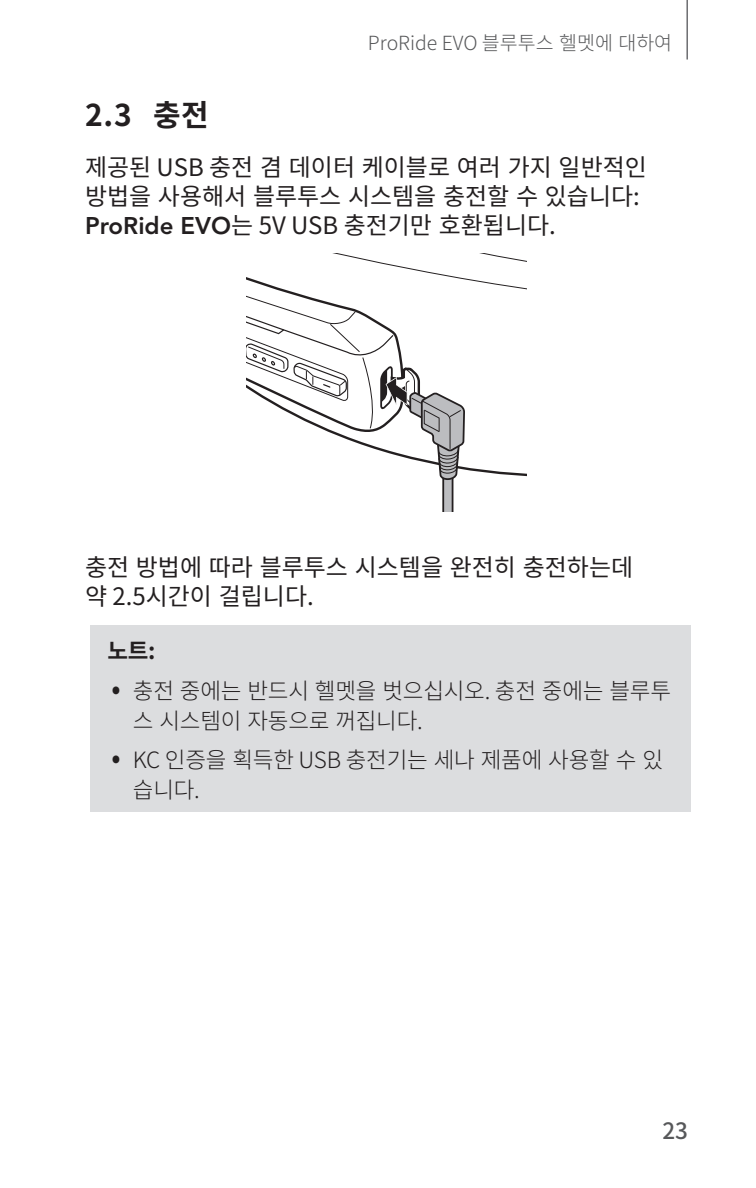
<style>
.page{position:relative;width:756px;height:1188px;background:#fff}
.page>*{position:absolute;margin:0;border:0;box-sizing:border-box;transform-origin:0 0}
.Description{font:700 30px "Noto Sans CJ Kkr";color:#231f20}
.Description-2{font:24px/28.8px "Noto Sans CJ Kkr";color:#231f20}
.t1{font:300 22.5px/30px "Noto Sans CJ Kkr";letter-spacing:-.01em;color:#231f20}
.NOTE{font:700 22.5px "Noto Sans CJ Kkr";color:#231f20}
.t2{font:500 22.5px "Noto Sans CJ Kkr";color:#57585a}
.t3{font:300 19.5px "Noto Sans CJ Kkr";color:#57585a}
.s1{font-family:"Avenir LT Std";font-weight:800}
.s2{font-weight:400;font-size:29.4px}
</style>
<div class="page">
<hr style="left:686px;top:0;width:2px;height:60px;background:#6c6d70">
<svg style="left:247px;top:254px;width:279px;height:258px"></svg>
<div style="left:90px;top:625px;width:601px;height:187px;background:#dcdddf"></div>
<p class="t3" style="left:368px;top:31px;width:306px">ProRide EVO 블루투스 헬멧에 대하여</p>
<p class="Description" style="left:85px;top:98px;width:125px">2.3 충전</p>
<p class="Description-2" style="left:85px;top:153px;width:563px">제공된 USB 충전 겸 데이터 케이블로 여러 가지 일반적인 방법을 사용해서 블루투스 시스템을 충전할 수 있습니다:<br><span class="s1">ProRide EVO</span>는 5V USB 충전기만 호환됩니다.</p>
<p class="Description-2" style="left:85px;top:553px;width:550px">충전 방법에 따라 블루투스 시스템을 완전히 충전하는데 약 2.5시간이 걸립니다.</p>
<p class="NOTE" style="left:107px;top:638px;width:50px">노트:</p>
<p class="t1" style="left:133px;top:677px;width:540px;text-indent:-21px"><span class="s2">•</span> 충전 중에는 반드시 헬멧을 벗으십시오. 충전 중에는 블루투 스 시스템이 자동으로 꺼집니다.</p>
<p class="t1" style="left:133px;top:745px;width:532px;text-indent:-21px"><span class="s2">•</span> KC 인증을 획득한 USB 충전기는 세나 제품에 사용할 수 있 습니다.</p>
<p class="t2" style="left:663px;top:1118px;width:27px">23</p>
</div>
